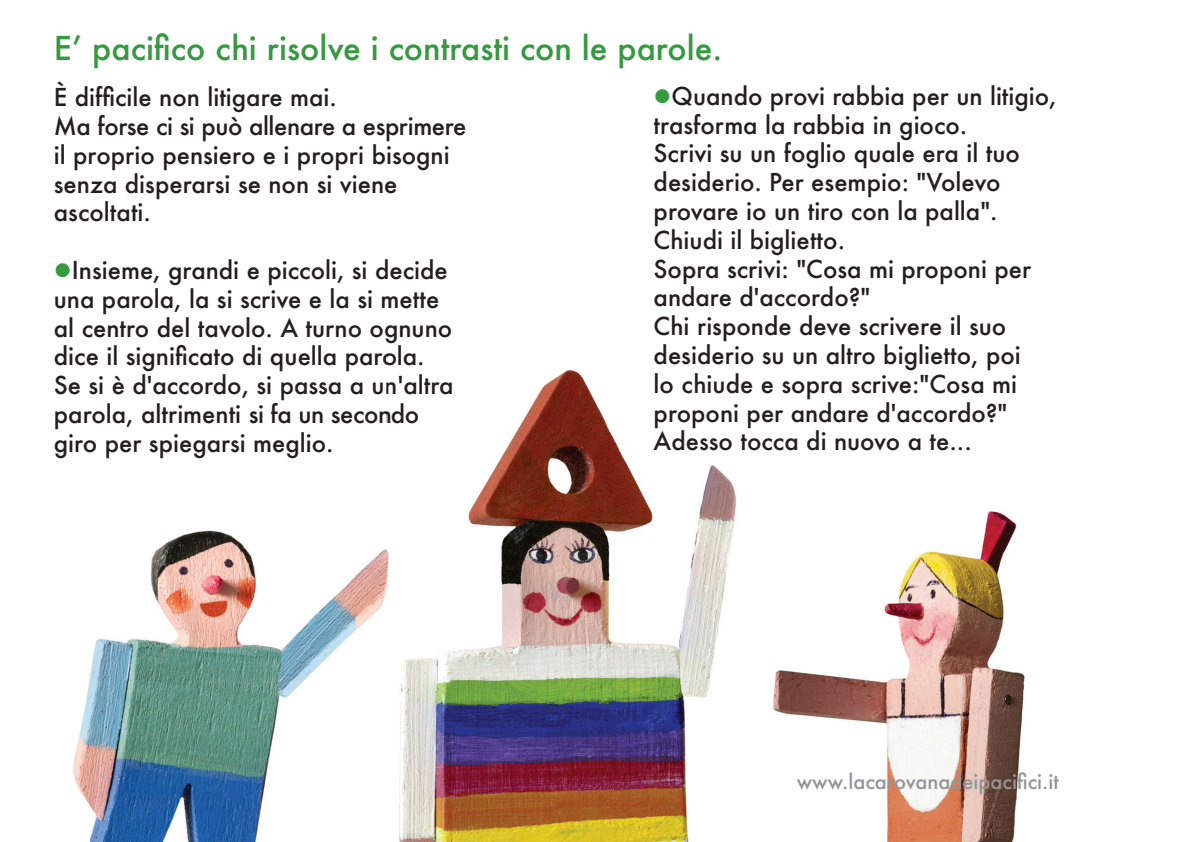
<style>
.page{position:relative;width:1191px;height:842px;background:#fff}
.page>*{position:absolute;margin:0;border:0;box-sizing:border-box;transform-origin:0 0}
.t1{font:500 32px "Futura";color:#359940}
.t2{font:500 24px/28.8px "Futura";color:#231f20}
.t3{font:500 20px "Futura";color:#939598}
.s1{color:#359940}
</style>
<div class="page">
<img style="left:399px;top:370px;width:334px;height:472px">
<img style="left:73px;top:530px;width:316px;height:312px">
<img style="left:726px;top:486px;width:299px;height:356px">
<h1 class="t1" style="left:54px;top:27px;width:670px">E’ pacifico chi risolve i contrasti con le parole.</h1>
<p class="t2" style="left:54px;top:83px;width:414px">È difficile non litigare mai.<br>Ma forse ci si può allenare a esprimere il proprio pensiero e i propri bisogni senza disperarsi se non si viene ascoltati.</p>
<p class="t2" style="left:54px;top:255px;width:401px"><span class="s1">●</span>Insieme, grandi e piccoli, si decide una parola, la si scrive e la si mette al centro del tavolo. A turno ognuno dice il significato di quella parola.<br>Se si è d'accordo, si passa a un'altra parola, altrimenti si fa un secondo giro per spiegarsi meglio.</p>
<p class="t2" style="left:653px;top:81px;width:404px"><span class="s1">●</span>Quando provi rabbia per un litigio, trasforma la rabbia in gioco.<br>Scrivi su un foglio quale era il tuo desiderio. Per esempio: "Volevo provare io un tiro con la palla".<br>Chiudi il biglietto.<br>Sopra scrivi: "Cosa mi proponi per andare d'accordo?"<br>Chi risponde deve scrivere il suo desiderio su un altro biglietto, poi<br>lo chiude e sopra scrive:"Cosa mi proponi per andare d'accordo?"<br>Adesso tocca di nuovo a te...</p>
<p class="t3" style="left:797px;top:768px;width:263px">www.lacarovanadeipacifici.it</p>
</div>
